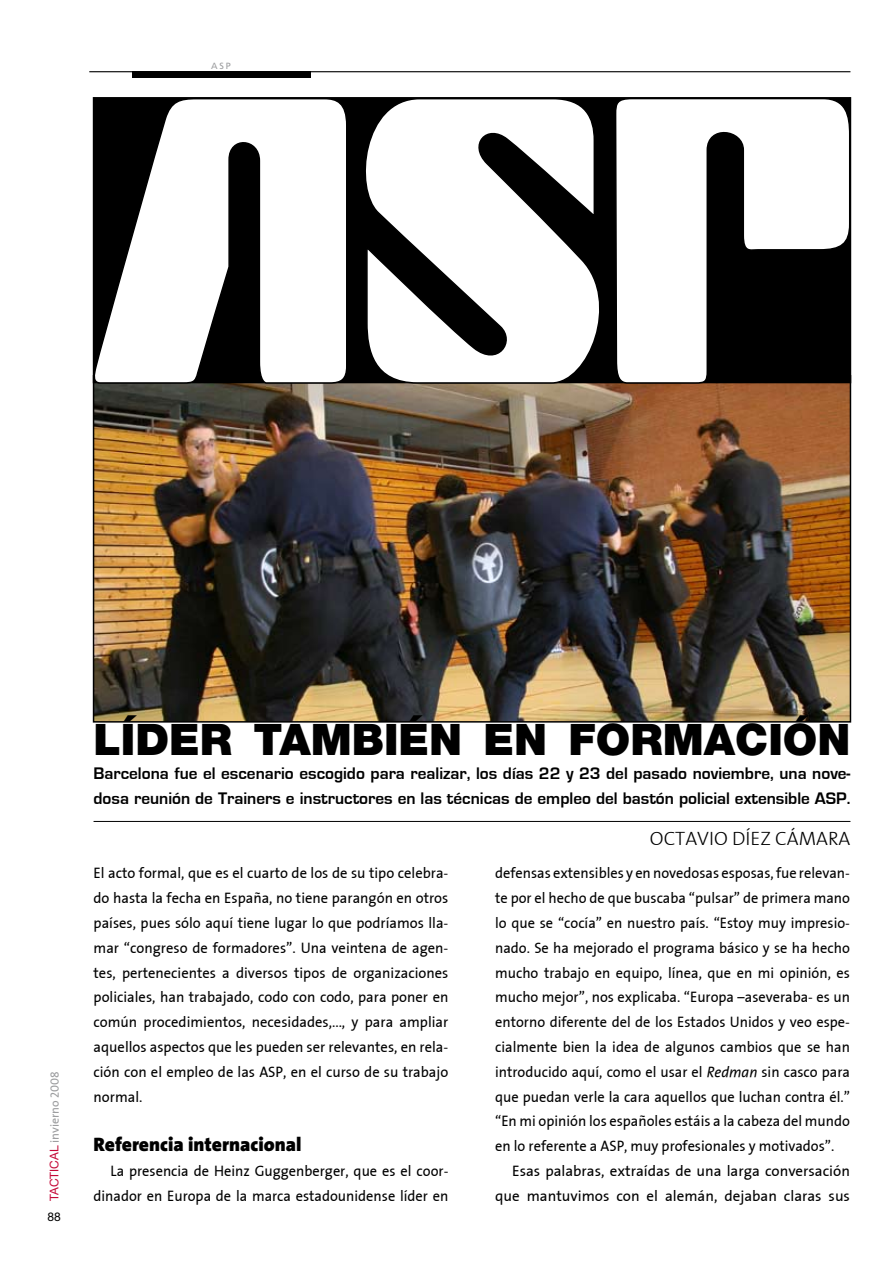
<style>
.page{position:relative;width:893px;height:1263px;background:#fff}
.page>*{position:absolute;margin:0;border:0;box-sizing:border-box;transform-origin:0 0}
.t1{font:900 43.5px "Helvetica Neue";color:#000}
.t2{font:900 19.5px "The Sans";color:#000}
.t3{font:19.5px "The Sans Light Plain";color:#000}
.t4{font:700 17.25px/24.8px "Eurostile";color:#000}
.t5{font:15px/24.8px "The Sans Plain";color:#000;text-align:right;scale:.96 1}
.t6{font:15px/24.8px "The Sans Plain";color:#000;text-align:justify}
.t7{font:12px "The Sans Plain";color:#9c9d9f}
.t8{font:12px "Helvetica Neue";color:#000}
.t9{font:9px "Frutiger";color:#9c9d9f}
.s1{font-family:"Helvetica Neue";color:#c50938}
.s2{font-family:"The Sans";font-style:italic}
</style>
<div class="page">
<hr style="left:89px;top:71px;width:761px;height:1px;background:#000">
<div style="left:132px;top:72px;width:178px;height:6px;background:#000"></div>
<img style="left:96px;top:384px;width:752px;height:336px">
<hr style="left:94px;top:821px;width:756px;height:1px;background:#000">
<svg style="left:92px;top:97px;width:759px;height:287px"></svg>
<p class="t9" style="left:211px;top:61px;width:21px">ASP</p>
<p class="t7" style="left:45px;top:1201px;width:131px;rotate:-90deg"><span class="s1">TACTICAL</span> invierno 2008</p>
<p class="t8" style="left:48px;top:1210px;width:15px">88</p>
<h1 class="t1" style="left:94px;top:714px;width:758px">LÍDER TAMBIÉN EN FORMACIÓN</h1>
<p class="t4" style="left:94px;top:761px;width:758px">Barcelona fue el escenario escogido para realizar, los días 22 y 23 del pasado noviembre, una nove&shy;dosa reunión de Trainers e instructores en las técnicas de empleo del bastón policial extensible ASP.</p>
<p class="t6" style="left:94px;top:860px;width:356px">El acto formal, que es el cuarto de los de su tipo celebra&shy;do hasta la fecha en España, no tiene parangón en otros países, pues sólo aquí tiene lugar lo que podríamos lla&shy;mar “congreso de formadores”. Una veintena de agen&shy;tes, pertenecientes a diversos tipos de organizaciones policiales, han trabajado, codo con codo, para poner en común procedimientos, necesidades,..., y para ampliar aquellos aspectos que les pueden ser relevantes, en rela&shy;ción con el empleo de las ASP, en el curso de su trabajo normal.</p>
<h2 class="t2" style="left:94px;top:1128px;width:209px">Referencia internacional</h2>
<p class="t5" style="left:94px;top:1158px;width:371px">La presencia de Heinz Guggenberger, que es el coor&shy;dinador en Europa de la marca estadounidense líder en</p>
<h2 class="t3" style="left:650px;top:822px;width:202px">OCTAVIO DÍEZ CÁMARA</h2>
<p class="t5" style="left:495px;top:860px;width:371px;text-align:justify">defensas extensibles y en novedosas esposas, fue relevan&shy;te por el hecho de que buscaba “pulsar” de primera mano lo que se “cocía” en nuestro país. “Estoy muy impresio&shy;nado. Se ha mejorado el programa básico y se ha hecho mucho trabajo en equipo, línea, que en mi opinión, es mucho mejor”, nos explicaba. “Europa –aseveraba- es un entorno diferente del de los Estados Unidos y veo espe&shy;cialmente bien la idea de algunos cambios que se han introducido aquí, como el usar el <span class="s2">Redman</span> sin casco para que puedan verle la cara aquellos que luchan contra él.” “En mi opinión los españoles estáis a la cabeza del mundo en lo referente a ASP, muy profesionales y motivados”.</p>
<p class="t6" style="left:495px;top:1158px;width:356px;text-align:right">Esas palabras, extraídas de una larga conversación que mantuvimos con el alemán, dejaban claras sus</p>
</div>
